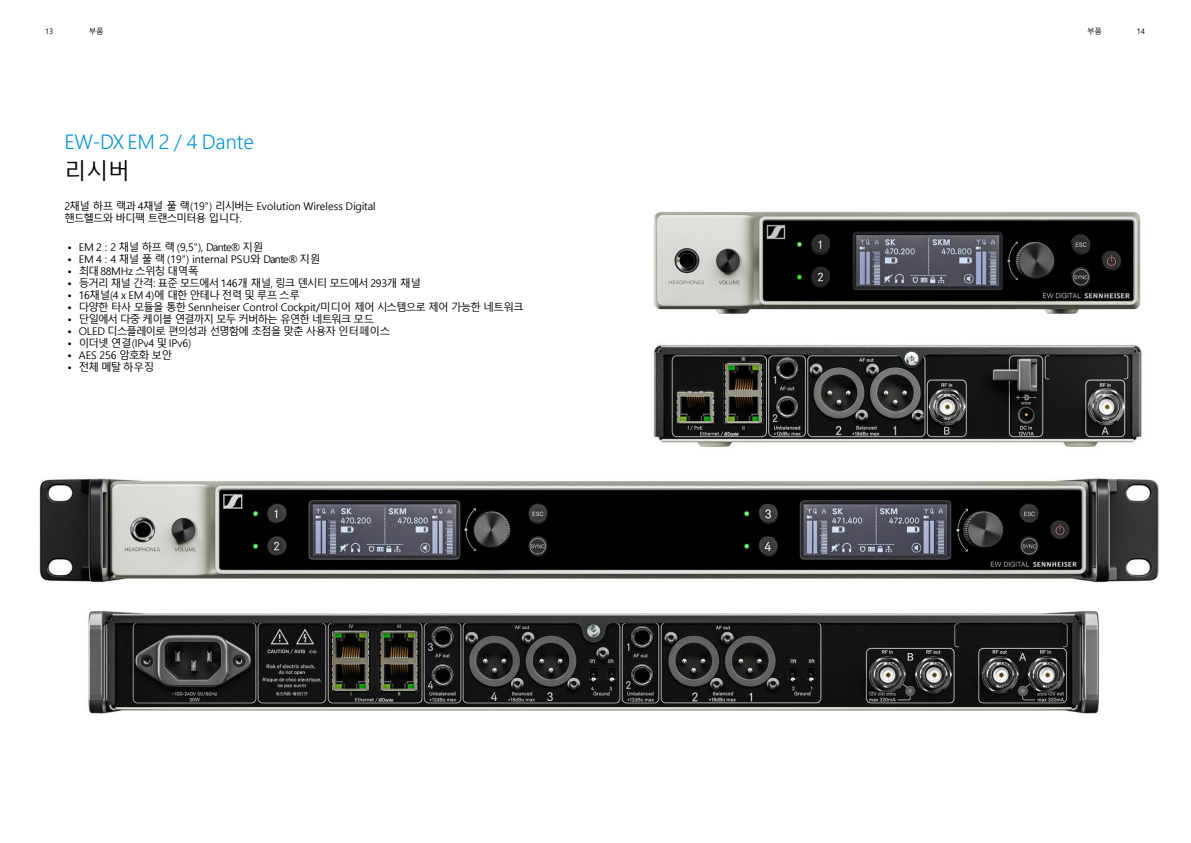
<style>
.page{position:relative;width:1191px;height:843px;background:#fff}
.page>*{position:absolute;margin:0;border:0;box-sizing:border-box;transform-origin:0 0}
.t1{font:22px "Malgun Gothic";color:#000}
.t2{font:300 20px "Malgun Gothic";letter-spacing:-.005em;color:#0092d3}
.t3{font:10.6px "Malgun Gothic";letter-spacing:-.055em;color:#000}
.t4{font:10.6px "Malgun Gothic";letter-spacing:-.01em;color:#000}
.t5{font:10.6px "Malgun Gothic";letter-spacing:-.08em;color:#000}
.t6{font:10.6px/12px "Malgun Gothic";letter-spacing:-.02em;color:#000}
.t7{font:10.6px "Malgun Gothic";letter-spacing:-.005em;color:#000}
.t8{font:10.6px "Malgun Gothic";letter-spacing:-.09em;color:#000}
.t9{font:7.6px "Malgun Gothic";letter-spacing:-.03em;color:#000}
</style>
<div class="page">
<img style="left:653px;top:345px;width:489px;height:102px">
<img style="left:88px;top:610px;width:1011px;height:104px">
<img style="left:654px;top:211px;width:487px;height:103px">
<img style="left:39px;top:478px;width:1120px;height:105px">
<p class="t9" style="left:45px;top:27px;width:10px">13</p>
<p class="t9" style="left:89px;top:27px;width:16px">부품</p>
<p class="t9" style="left:1087px;top:27px;width:16px">부품</p>
<p class="t9" style="left:1137px;top:27px;width:10px">14</p>
<p class="t2" style="left:65px;top:130px;width:191px">EW-DX EM 2 / 4 Dante</p>
<p class="t1" style="left:65px;top:158px;width:67px">리시버</p>
<p class="t6" style="left:64px;top:200px;width:313px">2채널 하프 랙과 4채널 풀 랙(19") 리시버는 Evolution Wireless Digital 핸드헬드와 바디팩 트랜스미터용 입니다.</p>
<p class="t3" style="left:67px;top:241px;width:197px">• EM 2 : 2 채널 하프 랙 (9,5"), Dante® 지원</p>
<p class="t7" style="left:67px;top:253px;width:255px">• EM 4 : 4 채널 풀 랙 (19") internal PSU와 Dante® 지원</p>
<p class="t3" style="left:67px;top:265px;width:133px">• 최대 88MHz 스위칭 대역폭</p>
<p class="t5" style="left:67px;top:277px;width:355px">• 등거리 채널 간격: 표준 모드에서 146개 채널, 링크 덴시티 모드에서 293개 채널</p>
<p class="t3" style="left:67px;top:289px;width:234px">• 16채널(4 x EM 4)에 대한 안테나 전력 및 루프 스루</p>
<p class="t4" style="left:67px;top:301px;width:458px">• 다양한 타사 모듈을 통한 Sennheiser Control Cockpit/미디어 제어 시스템으로 제어 가능한 네트워크</p>
<p class="t8" style="left:67px;top:313px;width:309px">• 단일에서 다중 케이블 연결까지 모두 커버하는 유연한 네트워크 모드</p>
<p class="t5" style="left:67px;top:325px;width:325px">• OLED 디스플레이로 편의성과 선명함에 초점을 맞춘 사용자 인터페이스</p>
<p class="t4" style="left:67px;top:337px;width:125px">• 이더넷 연결(IPv4 및 IPv6)</p>
<p class="t7" style="left:67px;top:349px;width:107px">• AES 256 암호화 보안</p>
<p class="t3" style="left:67px;top:361px;width:89px">• 전체 메탈 하우징</p>
</div>
